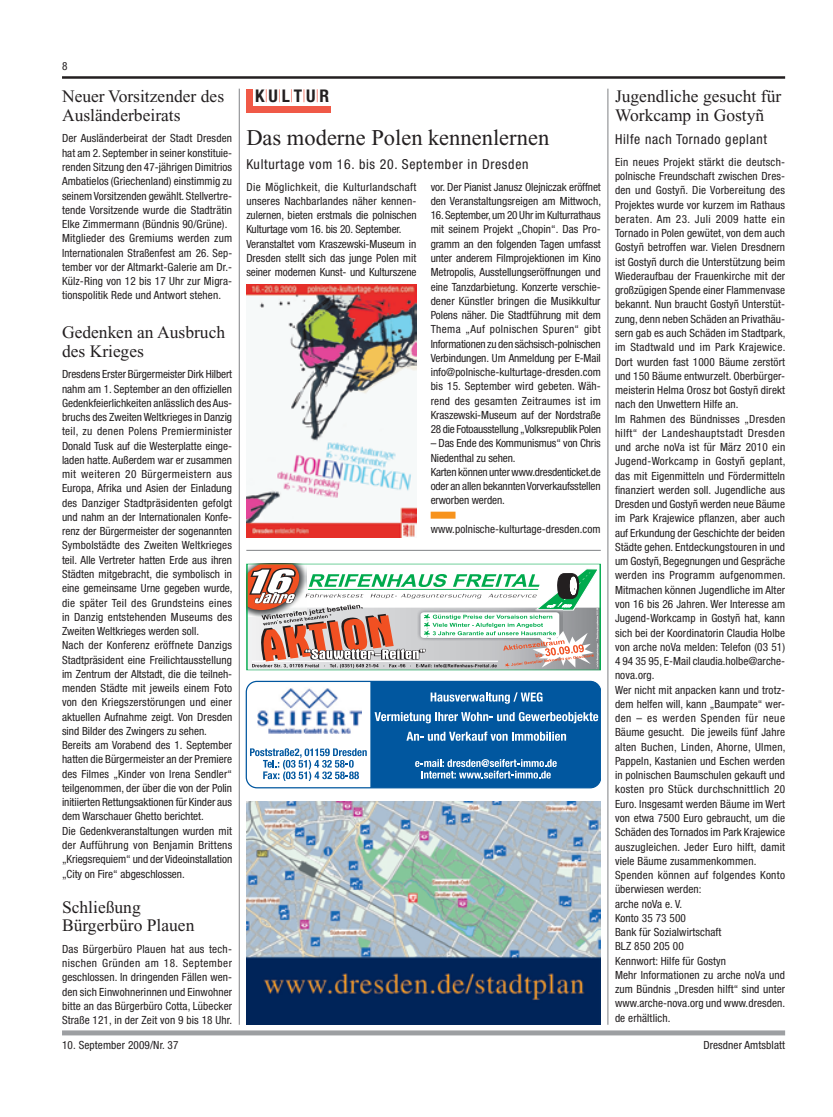
<style>
.page{position:relative;width:833px;height:1117px;background:#fff}
.page>*{position:absolute;margin:0;border:0;box-sizing:border-box;transform-origin:0 0}
.t1{font:22.5px "Times";color:#231f20}
.t2{font:17.5px/18.8px "Times";color:#231f20}
.t3{font:700 condensed 17.5px "Helvetica Neue";color:#231f20}
.t4{font:condensed 13.75px "Helvetica Neue";letter-spacing:.05em;color:#231f20}
.t5{font:condensed 11.25px/14.2px "Helvetica Neue";letter-spacing:.01em;color:#231f20}
.t6{font:condensed 11.25px/14.2px "Helvetica Neue";letter-spacing:-.015em;color:#231f20}
.t7{font:condensed 11.25px/14.2px "Helvetica Neue";letter-spacing:-.01em;color:#231f20}
.s1{font-weight:100;color:#f05947}
</style>
<div class="page">
<hr style="left:62px;top:76px;width:723px;height:3px;background:#231f20">
<div style="left:62px;top:1030px;width:723px;height:5px;background:#9d9fa2"></div>
<div style="left:431px;top:511px;width:24px;height:7px;background:#f7931d"></div>
<img style="left:246px;top:284px;width:170px;height:253px">
<div style="left:246px;top:89px;width:84px;height:23px;background:#f05947"></div>
<div style="left:253px;top:89px;width:82px;height:17px;background:#fff"></div>
<hr style="left:246px;top:550px;width:355px;height:1px;background:#808285">
<hr style="left:239px;top:89px;width:1px;height:935px;background:#808285">
<hr style="left:607px;top:89px;width:1px;height:935px;background:#808285">
<img style="left:246px;top:801px;width:354px;height:223px">
<div style="left:246px;top:680px;width:355px;height:108px;border:1px solid #01579f;border-radius:11px"></div>
<svg style="left:250px;top:681px;width:351px;height:106px"></svg>
<svg style="left:248px;top:565px;width:350px;height:103px"></svg>
<p class="t5" style="left:62px;top:59px;width:7px">8</p>
<p class="t2" style="left:62px;top:87px;width:164px">Neuer Vorsitzender des<br>Ausländerbeirats</p>
<p class="t5" style="left:62px;top:131px;width:172px">Der Ausländerbeirat der Stadt Dresden hat am 2. September in seiner konstituie&shy;renden Sitzung den 47-jährigen Dimitrios Ambatielos (Griechenland) einstimmig zu seinem Vorsitzenden gewählt. Stellvertre&shy;tende Vorsitzende wurde die Stadträtin Elke Zimmermann (Bündnis 90/Grüne).<br>Mitglieder des Gremiums werden zum Internationalen Straßenfest am 26. Sep&shy;tember vor der Altmarkt-Galerie am Dr.- Külz-Ring von 12 bis 17 Uhr zur Migra&shy;tionspolitik Rede und Antwort stehen.</p>
<p class="t2" style="left:62px;top:323px;width:165px">Gedenken an Ausbruch des Krieges</p>
<p class="t5" style="left:62px;top:367px;width:172px">Dresdens Erster Bürgermeister Dirk Hilbert nahm am 1. September an den offiziellen Gedenkfeierlichkeiten anlässlich des Aus&shy;bruchs des Zweiten Weltkrieges in Danzig teil, zu denen Polens Premierminister Donald Tusk auf die Westerplatte einge&shy;laden hatte. Außerdem war er zusammen mit weiteren 20 Bürgermeistern aus Europa, Afrika und Asien der Einladung des Danziger Stadtpräsidenten gefolgt und nahm an der Internationalen Konfe&shy;renz der Bürgermeister der sogenannten Symbolstädte des Zweiten Weltkrieges teil. Alle Vertreter hatten Erde aus ihren Städten mitgebracht, die symbolisch in eine gemeinsame Urne gegeben wurde, die später Teil des Grundsteins eines in Danzig entstehenden Museums des Zweiten Weltkrieges werden soll.<br>Nach der Konferenz eröffnete Danzigs Stadtpräsident eine Freilichtausstellung im Zentrum der Altstadt, die die teilneh&shy;menden Städte mit jeweils einem Foto von den Kriegszerstörungen und einer aktuellen Aufnahme zeigt. Von Dresden sind Bilder des Zwingers zu sehen.<br>Bereits am Vorabend des 1. September hatten die Bürgermeister an der Premiere des Filmes „Kinder von Irena Sendler“ teilgenommen, der über die von der Polin initiierten Rettungsaktionen für Kinder aus dem Warschauer Ghetto berichtet.<br>Die Gedenkveranstaltungen wurden mit der Aufführung von Benjamin Brittens „Kriegsrequiem“ und der Videoinstallation „City on Fire“ abgeschlossen.</p>
<p class="t2" style="left:62px;top:897px;width:134px">Schließung<br>Bürgerbüro Plauen</p>
<p class="t5" style="left:62px;top:941px;width:172px;text-align:justify">Das Bürgerbüro Plauen hat aus tech&shy;nischen Gründen am 18. September geschlossen. In dringenden Fällen wen&shy;den sich Einwohnerinnen und Einwohner bitte an das Bürgerbüro Cotta, Lübecker Straße 121, in der Zeit von 9 bis 18 Uhr.</p>
<p class="t5" style="left:62px;top:1038px;width:118px">10. September 2009/Nr. 37</p>
<p class="t3" style="left:255px;top:86px;width:75px">K<span class="s1">|</span>U<span class="s1">|</span>L<span class="s1">|</span>T<span class="s1">|</span>U<span class="s1">|</span>R</p>
<p class="t1" style="left:246px;top:125px;width:304px">Das moderne Polen kennenlernen</p>
<p class="t4" style="left:246px;top:156px;width:284px">Kulturtage vom 16. bis 20. September in Dresden</p>
<p class="t5" style="left:246px;top:179px;width:172px">Die Möglichkeit, die Kulturlandschaft unseres Nachbarlandes näher kennen&shy;zulernen, bieten erstmals die polnischen Kulturtage vom 16. bis 20. September.<br>Veranstaltet vom Kraszewski-Museum in Dresden stellt sich das junge Polen mit seiner modernen Kunst- und Kulturszene</p>
<p class="t7" style="left:431px;top:179px;width:172px">vor. Der Pianist Janusz Olejniczak eröffnet den Veranstaltungsreigen am Mittwoch,</p>
<p class="t5" style="left:431px;top:208px;width:172px;text-align:justify">16. September, um 20 Uhr im Kulturrathaus mit seinem Projekt „Chopin“. Das Pro&shy;gramm an den folgenden Tagen umfasst unter anderem Filmprojektionen im Kino Metropolis, Ausstellungseröffnungen und eine Tanzdarbietung. Konzerte verschie&shy;dener Künstler bringen die Musikkultur Polens näher. Die Stadtführung mit dem Thema „Auf polnischen Spuren“ gibt Informationen zu den sächsisch-polnischen Verbindungen. Um Anmeldung per E-Mail info@polnische-kulturtage-dresden.com bis 15. September wird gebeten. Wäh&shy;rend des gesamten Zeitraumes ist im Kraszewski-Museum auf der Nordstraße 28 die Fotoausstellung „Volksrepublik Polen</p>
<p class="t6" style="left:431px;top:436px;width:172px">– Das Ende des Kommunismus“ von Chris<br>Niedenthal zu sehen.<br>Karten können unter www.dresdenticket.de oder an allen bekannten Vorverkaufsstellen erworben werden.</p>
<p class="t5" style="left:431px;top:522px;width:171px">www.polnische-kulturtage-dresden.com</p>
<p class="t2" style="left:615px;top:87px;width:168px">Jugendliche gesucht für<br>Workcamp in Gostyñ</p>
<p class="t4" style="left:615px;top:132px;width:154px">Hilfe nach Tornado geplant</p>
<p class="t5" style="left:615px;top:155px;width:172px">Ein neues Projekt stärkt die deutsch&shy;polnische Freundschaft zwischen Dres&shy;den und Gostyñ. Die Vorbereitung des Projektes wurde vor kurzem im Rathaus beraten. Am 23. Juli 2009 hatte ein Tornado in Polen gewütet, von dem auch Gostyñ betroffen war. Vielen Dresdnern ist Gostyñ durch die Unterstützung beim Wiederaufbau der Frauenkirche mit der großzügigen Spende einer Flammenvase bekannt. Nun braucht Gostyñ Unterstüt&shy;zung, denn neben Schäden an Privathäu&shy;sern gab es auch Schäden im Stadtpark, im Stadtwald und im Park Krajewice.<br>Dort wurden fast 1000 Bäume zerstört und 150 Bäume entwurzelt. Oberbürger&shy;meisterin Helma Orosz bot Gostyñ direkt nach den Unwettern Hilfe an.<br>Im Rahmen des Bündnisses „Dresden hilft“ der Landeshauptstadt Dresden und arche noVa ist für März 2010 ein Jugend-Workcamp in Gostyñ geplant, das mit Eigenmitteln und Fördermitteln finanziert werden soll. Jugendliche aus Dresden und Gostyñ werden neue Bäume im Park Krajewice pflanzen, aber auch auf Erkundung der Geschichte der beiden Städte gehen. Entdeckungstouren in und um Gostyñ, Begegnungen und Gespräche werden ins Programm aufgenommen.<br>Mitmachen können Jugendliche im Alter von 16 bis 26 Jahren. Wer Interesse am Jugend-Workcamp in Gostyñ hat, kann sich bei der Koordinatorin Claudia Holbe von arche noVa melden: Telefon (03 51)<br>4 94 35 95, E-Mail claudia.holbe@arche&shy;nova.org.<br>Wer nicht mit anpacken kann und trotz&shy;dem helfen will, kann „Baumpate“ wer&shy;den – es werden Spenden für neue Bäume gesucht. Die jeweils fünf Jahre alten Buchen, Linden, Ahorne, Ulmen, Pappeln, Kastanien und Eschen werden in polnischen Baumschulen gekauft und kosten pro Stück durchschnittlich 20<br>Euro. Insgesamt werden Bäume im Wert von etwa 7500 Euro gebraucht, um die Schäden des Tornados im Park Krajewice auszugleichen. Jeder Euro hilft, damit viele Bäume zusammenkommen.<br>Spenden können auf folgendes Konto überwiesen werden:<br>arche noVa e. V.<br>Konto 35 73 500<br>Bank für Sozialwirtschaft<br>BLZ 850 205 00<br>Kennwort: Hilfe für Gostyn<br>Mehr Informationen zu arche noVa und zum Bündnis „Dresden hilft“ sind unter www.arche-nova.org und www.dresden. de erhältlich.</p>
<p class="t5" style="left:703px;top:1038px;width:83px">Dresdner Amtsblatt</p>
</div>
